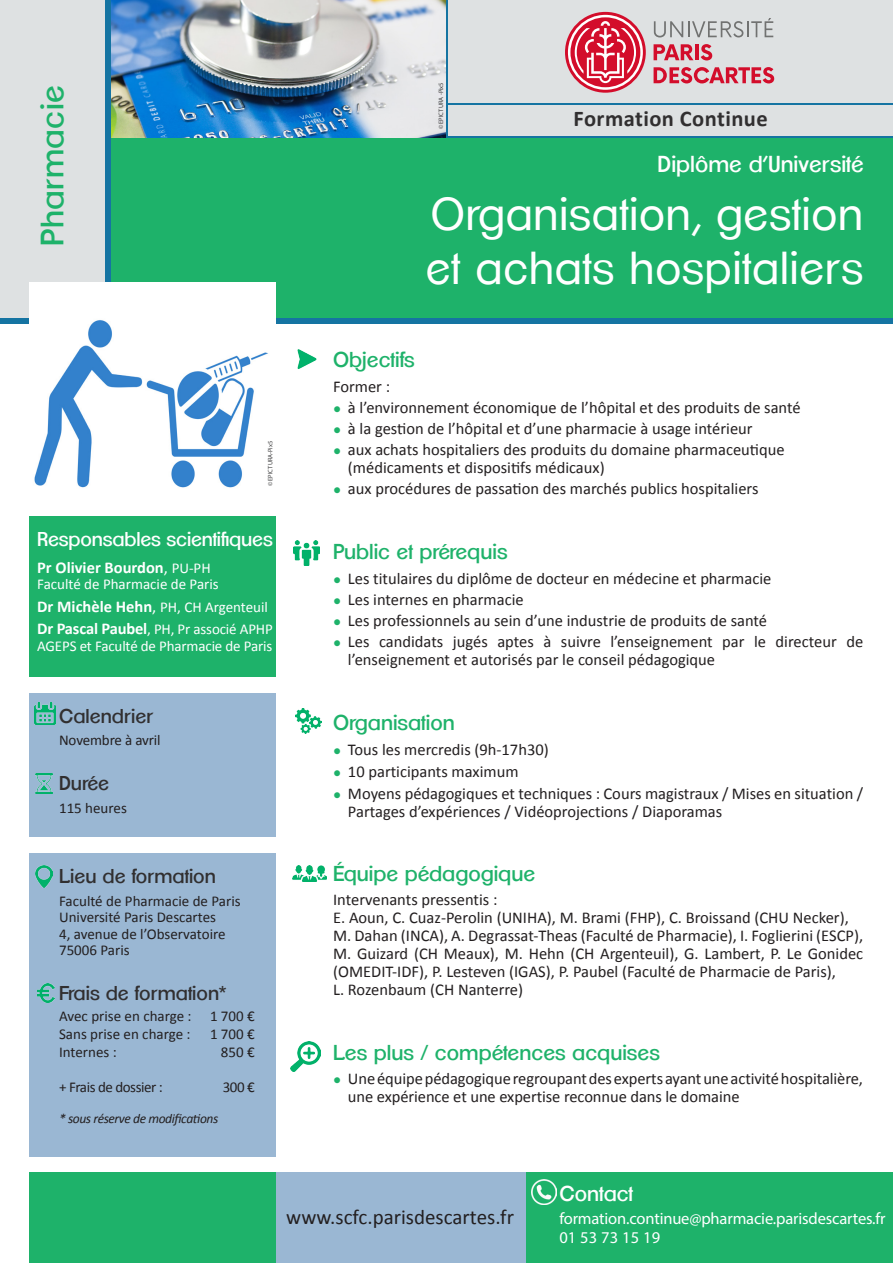
<style>
.page{position:relative;width:893px;height:1263px;background:#fff}
.page>*{position:absolute;margin:0;border:0;box-sizing:border-box;transform-origin:0 0}
.t1{font:45px "Clemente P Dag";letter-spacing:.02em;color:#fff}
.t2{font:31.5px "Clemente P Dai";letter-spacing:.01em;color:#1eb26a}
.t3{font:22.5px "Clemente P Dai";color:#fff}
.t4{font:700 22.5px "Calibri";letter-spacing:.02em;color:#312f30}
.t5{font:21px "Clemente P Dai";color:#1eb26a}
.t6{font:21px "Calibri";color:#231f20}
.t7{font:21px "Clemente P Dai";color:#fff}
.t8{font:19.5px "Clemente P Dai";color:#312f30}
.t9{font:19.5px "Clemente P Dai";letter-spacing:-.01em;color:#fff}
.t10{font:16.5px/18px "Calibri";color:#231f20}
.t11{font:16.5px "Myriad Pro";letter-spacing:-.01em;color:#fff}
.t12{font:700 16.5px "Calibri";color:#fff}
.t13{font:15px "Calibri";color:#231f20}
.t14{font:15px "Calibri";letter-spacing:-.01em;color:#fff}
.t15{font:15px "Calibri";letter-spacing:-.03em;color:#231f20}
.t16{font:italic 13.5px "Calibri";letter-spacing:-.03em;color:#231f20}
.t17{font:6.45px "Myriad Pro";color:#3e3e3f}
.s1{font-weight:400}
.s2{font-weight:400;font-size:15px}
.s3{font-weight:700;font-size:16.5px}
.s4{font-size:16.5px}
.s5{font-size:13.5px;color:#1eb26a}
</style>
<div class="page">
<div style="left:0;top:0;width:105px;height:319px;background:#dee1e2"></div>
<div style="left:111px;top:136px;width:782px;height:184px;background:#1eb26a"></div>
<div style="left:29px;top:516px;width:246px;height:160px;background:#1eb26a"></div>
<div style="left:0;top:318px;width:893px;height:6px;background:#1574a2"></div>
<div style="left:29px;top:693px;width:246px;height:144px;background:#9ab7d3"></div>
<div style="left:29px;top:853px;width:246px;height:303px;background:#9ab7d3"></div>
<div style="left:275px;top:1172px;width:282px;height:91px;background:#9ab7d3"></div>
<img style="left:111px;top:0;width:335px;height:137px">
<div style="left:526px;top:1172px;width:367px;height:91px;background:#1eb26a"></div>
<img style="left:35px;top:703px;width:21px;height:22px">
<img style="left:531px;top:1179px;width:26px;height:25px">
<img style="left:36px;top:774px;width:16px;height:19px">
<img style="left:293px;top:865px;width:34px;height:17px">
<img style="left:36px;top:865px;width:17px;height:23px">
<img style="left:293px;top:540px;width:26px;height:26px">
<img style="left:37px;top:984px;width:17px;height:18px">
<img style="left:295px;top:708px;width:26px;height:25px">
<img style="left:297px;top:349px;width:20px;height:20px">
<div style="left:447px;top:99px;width:446px;height:38px;background:#dee1e2"></div>
<div style="left:448px;top:0;width:445px;height:104px;background:#dee1e2"></div>
<svg style="left:654px;top:44px;width:39px;height:16px"></svg>
<hr style="left:695px;top:44px;width:4px;height:16px;background:#d30d2b">
<svg style="left:701px;top:44px;width:11px;height:16px"></svg>
<svg style="left:654px;top:67px;width:120px;height:16px"></svg>
<svg style="left:565px;top:12px;width:81px;height:81px"></svg>
<svg style="left:568px;top:15px;width:75px;height:75px;background:#e0697b"></svg>
<svg style="left:654px;top:18px;width:119px;height:19px"></svg>
<hr style="left:447px;top:103px;width:446px;height:1px;background:#1574a2">
<hr style="left:446px;top:136px;width:447px;height:1px;background:#1574a2">
<hr style="left:446px;top:0;width:2px;height:137px;background:#1574a2">
<div style="left:29px;top:1172px;width:246px;height:91px;background:#1eb26a"></div>
<img style="left:291px;top:1041px;width:29px;height:30px">
<div style="left:105px;top:0;width:6px;height:285px;background:#1574a2"></div>
<img style="left:29px;top:283px;width:246px;height:205px">
<p class="t2" style="left:34px;top:246px;width:162px;rotate:-90deg">Pharmacie</p>
<p class="t17" style="left:266px;top:486px;width:47px;rotate:-90deg">© EPICTURA-Pix5</p>
<p class="t9" style="left:37px;top:527px;width:237px">Responsables scientifiques</p>
<p class="t12" style="left:37px;top:557px;width:175px">Pr Olivier Bourdon<span class="s1">,</span> <span class="s2">PU-PH</span></p>
<p class="t14" style="left:37px;top:575px;width:183px">Faculté de Pharmacie de Paris</p>
<p class="t14" style="left:37px;top:597px;width:232px"><span class="s3">Dr Michèle Hehn</span><span class="s4">,</span> PH, CH Argenteuil</p>
<p class="t14" style="left:37px;top:620px;width:237px"><span class="s3">Dr Pascal Paubel</span>, PH, Pr associé APHP</p>
<p class="t14" style="left:37px;top:636px;width:237px">AGEPS et Faculté de Pharmacie de Paris</p>
<p class="t8" style="left:59px;top:704px;width:96px">Calendrier</p>
<p class="t13" style="left:59px;top:731px;width:103px">Novembre à avril</p>
<p class="t8" style="left:59px;top:772px;width:51px">Durée</p>
<p class="t13" style="left:59px;top:798px;width:69px">115 heures</p>
<p class="t8" style="left:59px;top:865px;width:158px">Lieu de formation</p>
<p class="t13" style="left:59px;top:891px;width:183px">Faculté de Pharmacie de Paris</p>
<p class="t13" style="left:59px;top:907px;width:158px">Université Paris Descartes</p>
<p class="t13" style="left:59px;top:924px;width:168px">4, avenue de l’Observatoire</p>
<p class="t13" style="left:59px;top:940px;width:72px">75006 Paris</p>
<p class="t8" style="left:59px;top:982px;width:169px">Frais de formation*</p>
<p class="t13" style="left:59px;top:1006px;width:197px">Avec prise en charge : 1 700 €</p>
<p class="t13" style="left:59px;top:1024px;width:133px">Sans prise en charge :</p>
<p class="t13" style="left:210px;top:1024px;width:46px">1 700 €</p>
<p class="t13" style="left:59px;top:1042px;width:59px">Internes :</p>
<p class="t13" style="left:221px;top:1042px;width:35px">850 €</p>
<p class="t15" style="left:59px;top:1077px;width:105px">+ Frais de dossier :</p>
<p class="t13" style="left:223px;top:1077px;width:34px">300 €</p>
<p class="t16" style="left:59px;top:1109px;width:161px">* sous réserve de modifications</p>
<p class="t17" style="left:437px;top:129px;width:49px;rotate:-90deg">© EPICTURA -Pix5</p>
<p class="t4" style="left:573px;top:104px;width:196px">Formation Continue</p>
<p class="t3" style="left:658px;top:150px;width:207px">Diplôme d’Université</p>
<p class="t1" style="left:431px;top:188px;width:434px">Organisation, gestion</p>
<p class="t1" style="left:426px;top:242px;width:439px">et achats hospitaliers</p>
<p class="t5" style="left:333px;top:347px;width:83px">Objectifs</p>
<p class="t10" style="left:333px;top:378px;width:59px">Former :</p>
<p class="t10" style="left:333px;top:399px;width:469px"><span class="s5">●</span> à l’environnement économique de l’hôpital et des produits de santé</p>
<p class="t10" style="left:333px;top:420px;width:421px"><span class="s5">●</span> à la gestion de l’hôpital et d’une pharmacie à usage intérieur</p>
<p class="t10" style="left:333px;top:441px;width:453px"><span class="s5">●</span> aux achats hospitaliers des produits du domaine pharmaceutique</p>
<p class="t10" style="left:348px;top:459px;width:258px">(médicaments et dispositifs médicaux)</p>
<p class="t10" style="left:333px;top:480px;width:427px"><span class="s5">●</span> aux procédures de passation des marchés publics hospitaliers</p>
<p class="t5" style="left:333px;top:539px;width:176px">Public et prérequis</p>
<p class="t10" style="left:333px;top:570px;width:440px"><span class="s5">●</span> Les titulaires du diplôme de docteur en médecine et pharmacie</p>
<p class="t10" style="left:333px;top:591px;width:192px"><span class="s5">●</span> Les internes en pharmacie</p>
<p class="t10" style="left:333px;top:612px;width:436px"><span class="s5">●</span> Les professionnels au sein d’une industrie de produits de santé</p>
<p class="t10" style="left:348px;top:633px;width:517px;text-indent:-15px"><span class="s5">●</span> Les candidats jugés aptes à suivre l’enseignement par le directeur de l’enseignement et autorisés par le conseil pédagogique</p>
<p class="t5" style="left:333px;top:710px;width:123px">Organisation</p>
<p class="t10" style="left:333px;top:741px;width:217px"><span class="s5">●</span> Tous les mercredis (9h-17h30)</p>
<p class="t10" style="left:333px;top:762px;width:187px"><span class="s5">●</span> 10 participants maximum</p>
<p class="t10" style="left:348px;top:784px;width:517px;text-indent:-15px"><span class="s5">●</span> Moyens pédagogiques et techniques : Cours magistraux / Mises en situation /<br>Partages d’expériences / Vidéoprojections / Diaporamas</p>
<p class="t5" style="left:333px;top:861px;width:204px">Équipe pédagogique</p>
<p class="t10" style="left:333px;top:891px;width:166px">Intervenants pressentis :</p>
<p class="t10" style="left:333px;top:909px;width:517px">E. Aoun, C. Cuaz-Perolin (UNIHA), M. Brami (FHP), C. Broissand (CHU Necker),</p>
<p class="t10" style="left:333px;top:927px;width:532px">M. Dahan (INCA), A. Degrassat-Theas (Faculté de Pharmacie), I. Foglierini (ESCP),</p>
<p class="t10" style="left:333px;top:945px;width:532px">M. Guizard (CH Meaux), M. Hehn (CH Argenteuil), G. Lambert, P. Le Gonidec (OMEDIT-IDF), P. Lesteven (IGAS), P. Paubel (Faculté de Pharmacie de Paris),</p>
<p class="t10" style="left:333px;top:981px;width:192px">L. Rozenbaum (CH Nanterre)</p>
<p class="t5" style="left:333px;top:1040px;width:328px">Les plus / compétences acquises</p>
<p class="t10" style="left:348px;top:1069px;width:517px;text-indent:-15px"><span class="s5">●</span> Une équipe pédagogique regroupant des experts ayant une activité hospitalière, une expérience et une expertise reconnue dans le domaine</p>
<p class="t6" style="left:286px;top:1204px;width:229px">www.scfc.parisdescartes.fr</p>
<p class="t7" style="left:559px;top:1181px;width:75px">Contact</p>
<p class="t11" style="left:559px;top:1208px;width:328px">formation.continue@pharmacie.parisdescartes.fr</p>
<p class="t11" style="left:559px;top:1227px;width:102px">01 53 73 15 19</p>
</div>
